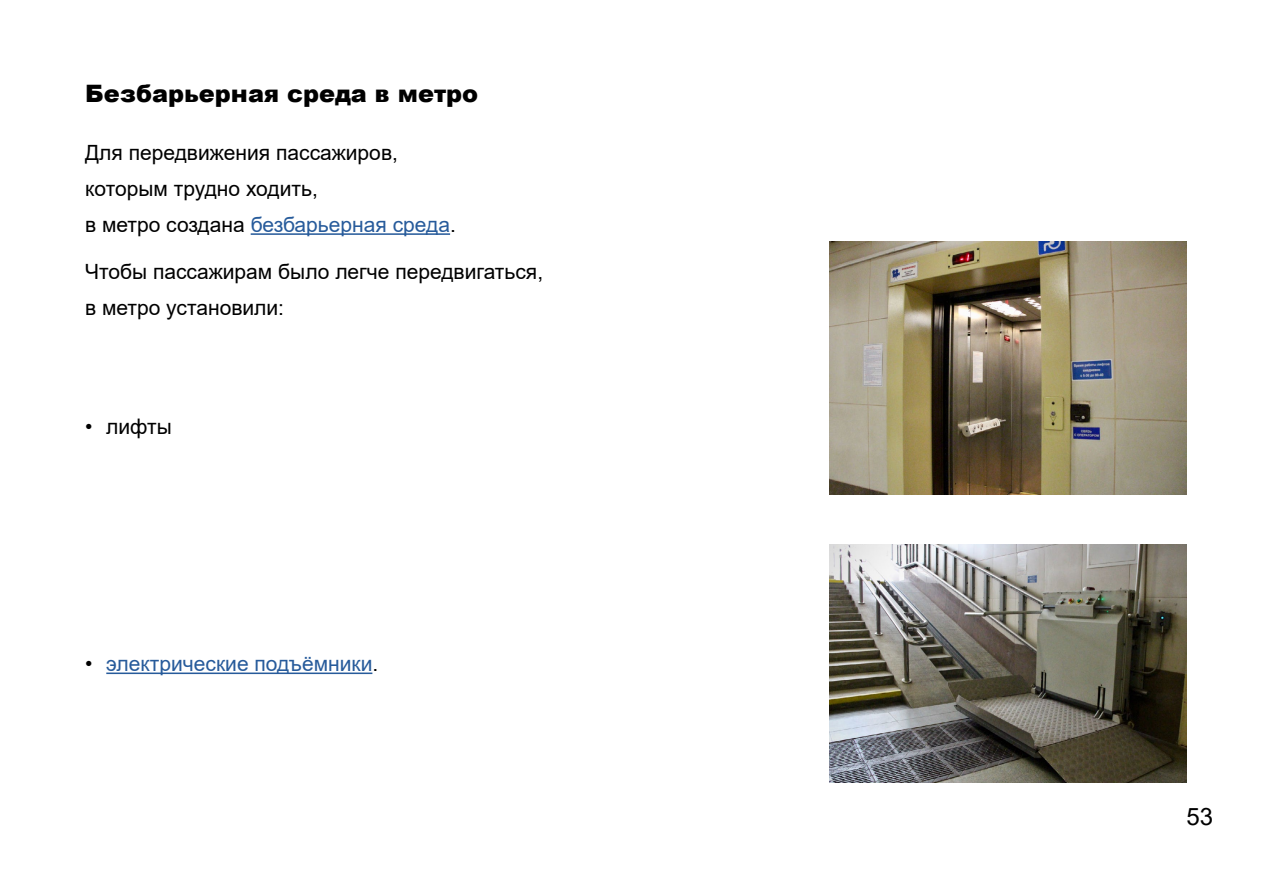
<style>
.page{position:relative;width:1263px;height:893px;background:#fff}
.page>*{position:absolute;margin:0;border:0;box-sizing:border-box;transform-origin:0 0}
.t1{font:900 24px "Arial";color:#000}
.t2{font:24px "Arial";color:#000}
.t3{font:21px/36px "Arial";color:#000}
.t4{font:21px "Arial";color:#275b9b}
.s1{color:#275b9b}
.s2{color:#000}
</style>
<div class="page">
<hr style="left:251px;top:233px;width:199px;height:2px;background:#275b9b">
<hr style="left:106px;top:672px;width:266px;height:2px;background:#275b9b">
<img style="left:829px;top:544px;width:357px;height:239px">
<img style="left:829px;top:241px;width:357px;height:253px">
<p class="t1" style="left:85px;top:76px;width:395px">Безбарьерная среда в метро</p>
<p class="t3" style="left:85px;top:134px;width:369px">Для передвижения пассажиров, которым трудно ходить,<br>в метро создана <span class="s1">безбарьерная среда</span>.</p>
<p class="t3" style="left:85px;top:253px;width:460px">Чтобы пассажирам было легче передвигаться, в метро установили:</p>
<p class="t3" style="left:85px;top:408px;width:88px">• лифты</p>
<p class="t4" style="left:85px;top:649px;width:291px"><span class="s2">•</span> электрические подъёмники<span class="s2">.</span></p>
<p class="t2" style="left:1186px;top:800px;width:28px">53</p>
</div>
